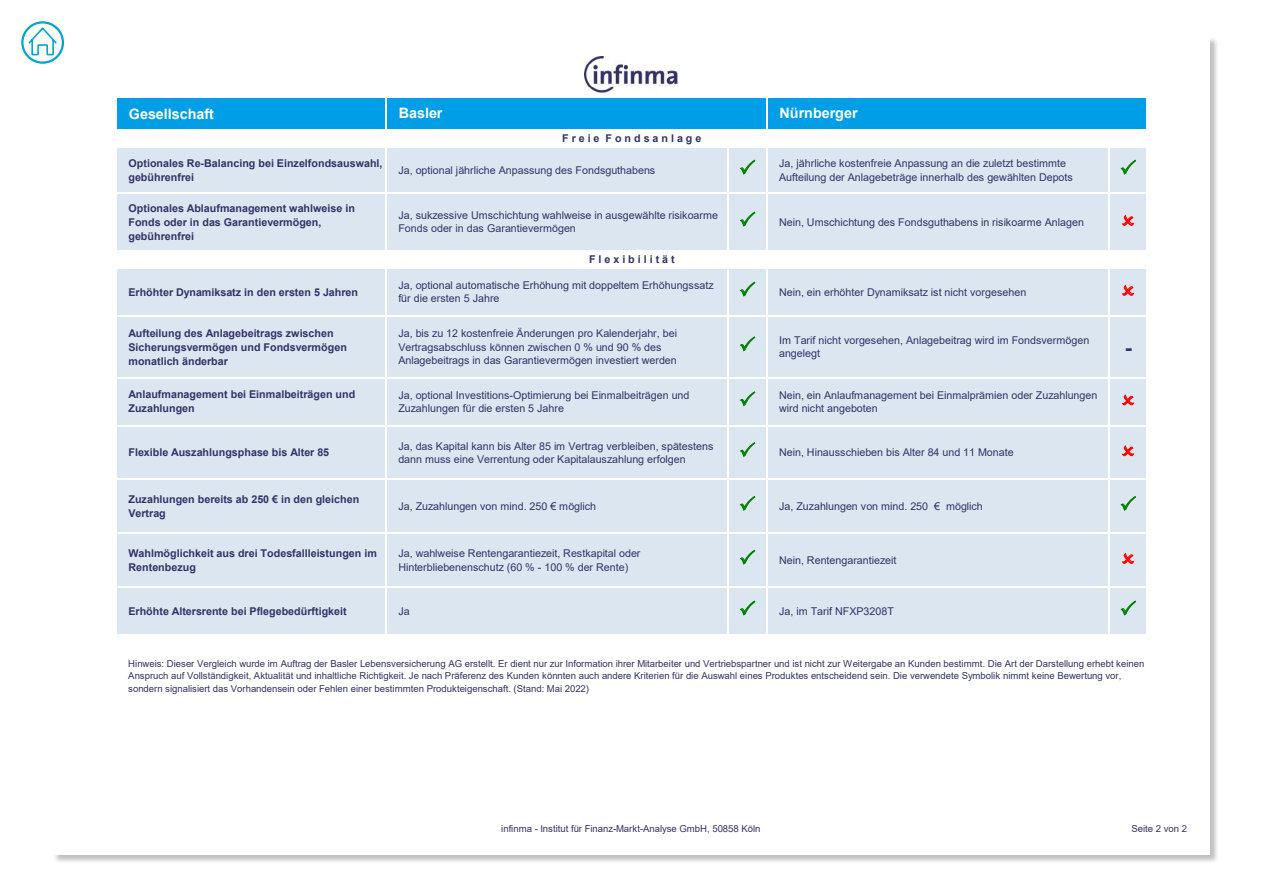
<style>
.page{position:relative;width:1263px;height:893px;background:#fff}
.page>*{position:absolute;margin:0;border:0;box-sizing:border-box;transform-origin:0 0}
.t1{font:700 21.45px "Arial";color:#336}
.t2{font:700 14.4px "Arial";color:#fff}
.t3{font:10.65px/13.4px "Arial";color:#336}
.t4{font:700 10.65px/14px "Arial";color:#336}
.t5{font:9.6px/12.1px "Arial";letter-spacing:-.005em;color:#336}
</style>
<div class="page">
<div style="left:52px;top:37px;width:1167px;height:828px;background:#000;opacity:.25"></div>
<div style="left:53px;top:38px;width:1157px;height:817px;background:#fff"></div>
<img style="left:585px;top:57px;width:93px;height:36px">
<div style="left:117px;top:97px;width:1030px;height:33px;background:#009ee7"></div>
<hr style="left:385px;top:97px;width:1px;height:34px;background:#fff">
<hr style="left:766px;top:97px;width:1px;height:34px;background:#fff">
<div style="left:117px;top:147px;width:1030px;height:104px;background:#dce6f1"></div>
<div style="left:117px;top:268px;width:1030px;height:367px;background:#dce6f1"></div>
<hr style="left:385px;top:148px;width:1px;height:104px;background:#fff">
<hr style="left:727px;top:148px;width:1px;height:104px;background:#fff">
<hr style="left:766px;top:148px;width:1px;height:104px;background:#fff">
<hr style="left:1108px;top:148px;width:1px;height:104px;background:#fff">
<hr style="left:385px;top:269px;width:1px;height:366px;background:#fff">
<hr style="left:727px;top:269px;width:1px;height:366px;background:#fff">
<hr style="left:766px;top:269px;width:1px;height:366px;background:#fff">
<hr style="left:1108px;top:269px;width:1px;height:366px;background:#fff">
<hr style="left:117px;top:147px;width:1031px;height:1px;background:#fff">
<hr style="left:117px;top:192px;width:1031px;height:2px;background:#fff">
<hr style="left:117px;top:267px;width:1031px;height:2px;background:#fff">
<hr style="left:117px;top:315px;width:1031px;height:1px;background:#fff">
<hr style="left:117px;top:377px;width:1031px;height:1px;background:#fff">
<hr style="left:117px;top:425px;width:1031px;height:1px;background:#fff">
<hr style="left:117px;top:479px;width:1031px;height:1px;background:#fff">
<hr style="left:117px;top:533px;width:1031px;height:1px;background:#fff">
<hr style="left:117px;top:586px;width:1031px;height:1px;background:#fff">
<hr style="left:117px;top:634px;width:1031px;height:1px;background:#fff">
<div style="left:21px;top:21px;width:43px;height:43px;border:2px solid #00a5d5;border-radius:50%"></div>
<svg style="left:27px;top:26px;width:31px;height:30px"></svg>
<p class="t2" style="left:129px;top:104px;width:86px">Gesellschaft</p>
<p class="t2" style="left:399px;top:103px;width:45px">Basler</p>
<p class="t2" style="left:779px;top:103px;width:79px">Nürnberger</p>
<p class="t4" style="left:128px;top:156px;width:256px">Optionales Re-Balancing bei Einzelfondsauswahl, gebührenfrei</p>
<p class="t3" style="left:398px;top:163px;width:258px">Ja, optional jährliche Anpassung des Fondsguthabens</p>
<p class="t3" style="left:779px;top:157px;width:295px">Ja, jährliche kostenfreie Anpassung an die zuletzt bestimmte<br>Aufteilung der Anlagebeträge innerhalb des gewählten Depots</p>
<p class="t4" style="left:128px;top:201px;width:228px">Optionales Ablaufmanagement wahlweise in<br>Fonds oder in das Garantievermögen, gebührenfrei</p>
<p class="t3" style="left:398px;top:209px;width:321px">Ja, sukzessive Umschichtung wahlweise in ausgewählte risikoarme<br>Fonds oder in das Garantievermögen</p>
<p class="t3" style="left:779px;top:215px;width:306px">Nein, Umschichtung des Fondsguthabens in risikoarme Anlagen</p>
<p class="t4" style="left:562px;top:131px;width:141px">F r e i e F o n d s a n l a g e</p>
<p class="t4" style="left:589px;top:252px;width:87px">F l e x i b i l i t ä t</p>
<p class="t4" style="left:128px;top:285px;width:231px">Erhöhter Dynamiksatz in den ersten 5 Jahren</p>
<p class="t3" style="left:398px;top:279px;width:317px">Ja, optional automatische Erhöhung mit doppeltem Erhöhungssatz für die ersten 5 Jahre</p>
<p class="t3" style="left:779px;top:285px;width:249px">Nein, ein erhöhter Dynamiksatz ist nicht vorgesehen</p>
<p class="t4" style="left:128px;top:326px;width:220px">Aufteilung des Anlagebeitrags zwischen<br>Sicherungsvermögen und Fondsvermögen monatlich änderbar</p>
<p class="t3" style="left:398px;top:327px;width:280px">Ja, bis zu 12 kostenfreie Änderungen pro Kalenderjahr, bei<br>Vertragsabschluss können zwischen 0 % und 90 % des<br>Anlagebeitrags in das Garantievermögen investiert werden</p>
<p class="t3" style="left:779px;top:333px;width:312px">Im Tarif nicht vorgesehen, Anlagebeitrag wird im Fondsvermögen angelegt</p>
<p class="t1" style="left:1125px;top:332px;width:9px">-</p>
<p class="t4" style="left:128px;top:388px;width:228px">Anlaufmanagement bei Einmalbeiträgen und<br>Zuzahlungen</p>
<p class="t3" style="left:398px;top:388px;width:293px">Ja, optional Investitions-Optimierung bei Einmalbeiträgen und<br>Zuzahlungen für die ersten 5 Jahre</p>
<p class="t3" style="left:779px;top:388px;width:320px">Nein, ein Anlaufmanagement bei Einmalprämien oder Zuzahlungen wird nicht angeboten</p>
<p class="t4" style="left:128px;top:446px;width:202px">Flexible Auszahlungsphase bis Alter 85</p>
<p class="t3" style="left:398px;top:439px;width:317px">Ja, das Kapital kann bis Alter 85 im Vertrag verbleiben, spätestens dann muss eine Verrentung oder Kapitalauszahlung erfolgen</p>
<p class="t3" style="left:779px;top:446px;width:236px">Nein, Hinausschieben bis Alter 84 und 11 Monate</p>
<p class="t4" style="left:128px;top:492px;width:232px">Zuzahlungen bereits ab 250 € in den gleichen<br>Vertrag</p>
<p class="t3" style="left:398px;top:499px;width:199px">Ja, Zuzahlungen von mind. 250 € möglich</p>
<p class="t3" style="left:779px;top:499px;width:205px">Ja, Zuzahlungen von mind. 250 € möglich</p>
<p class="t4" style="left:128px;top:546px;width:250px">Wahlmöglichkeit aus drei Todesfallleistungen im<br>Rentenbezug</p>
<p class="t3" style="left:398px;top:547px;width:244px">Ja, wahlweise Rentengarantiezeit, Restkapital oder<br>Hinterbliebenenschutz (60 % - 100 % der Rente)</p>
<p class="t3" style="left:779px;top:553px;width:119px">Nein, Rentengarantiezeit</p>
<p class="t4" style="left:128px;top:604px;width:220px">Erhöhte Altersrente bei Pflegebedürftigkeit</p>
<p class="t3" style="left:398px;top:604px;width:13px">Ja</p>
<p class="t3" style="left:779px;top:604px;width:116px">Ja, im Tarif NFXP3208T</p>
<p class="t5" style="left:128px;top:658px;width:1018px">Hinweis: Dieser Vergleich wurde im Auftrag der Basler Lebensversicherung AG erstellt. Er dient nur zur Information ihrer Mitarbeiter und Vertriebspartner und ist nicht zur Weitergabe an Kunden bestimmt. Die Art der Darstellung erhebt keinen<br>Anspruch auf Vollständigkeit, Aktualität und inhaltliche Richtigkeit. Je nach Präferenz des Kunden könnten auch andere Kriterien für die Auswahl eines Produktes entscheidend sein. Die verwendete Symbolik nimmt keine Bewertung vor, sondern signalisiert das Vorhandensein oder Fehlen einer bestimmten Produkteigenschaft. (Stand: Mai 2022)</p>
<p class="t5" style="left:501px;top:822px;width:261px">infinma - Institut für Finanz-Markt-Analyse GmbH, 50858 Köln</p>
<p class="t5" style="left:1131px;top:822px;width:57px">Seite 2 von 2</p>
</div>
